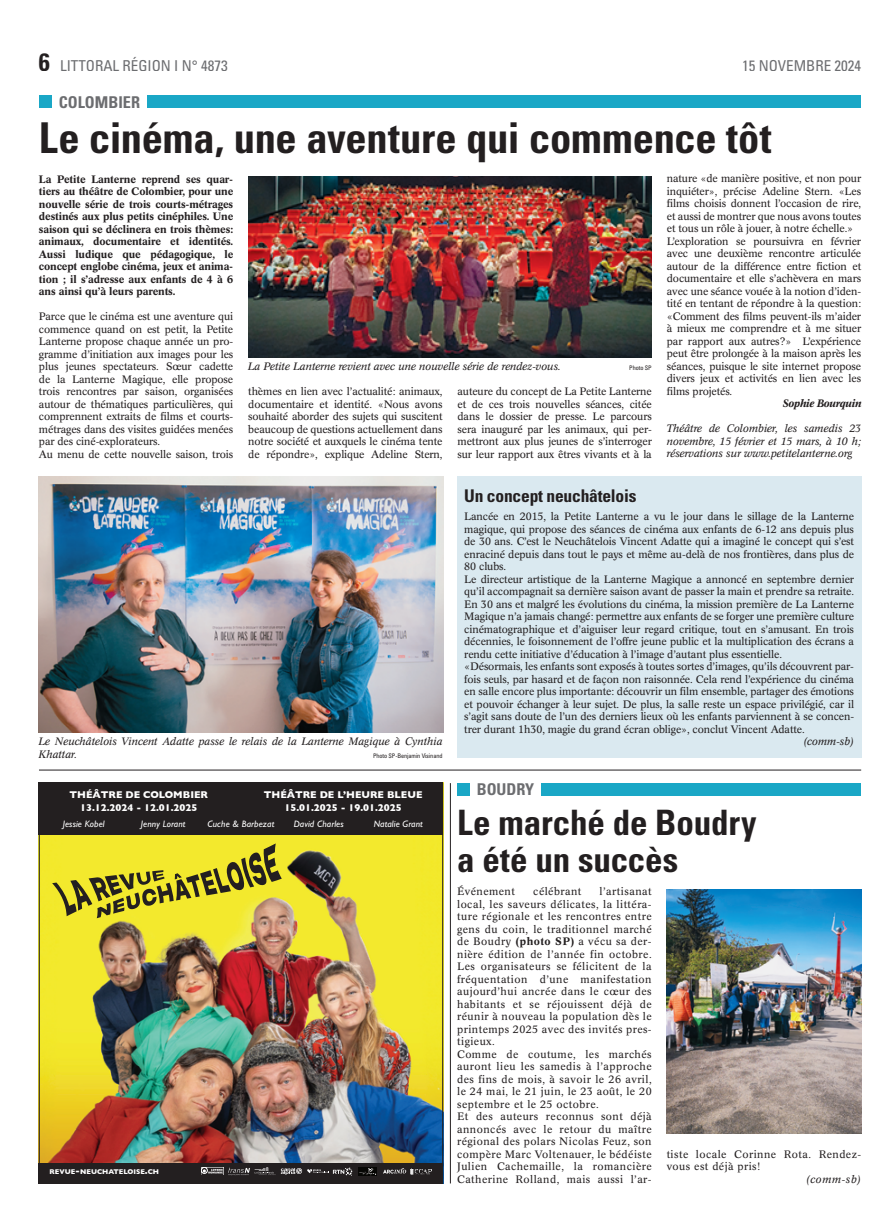
<style>
.page{position:relative;width:886px;height:1223px;background:#fff}
.page>*{position:absolute;margin:0;border:0;box-sizing:border-box;transform-origin:0 0}
.t1{font:700 condensed 42.5px "Univers";letter-spacing:-.005em;color:#231f20}
.t2{font:700 condensed 35px/37.5px "Univers";letter-spacing:-.005em;color:#231f20}
.t3{font:700 condensed 17.5px "Univers";letter-spacing:-.01em;color:#231f20}
.t4{font:700 condensed 16.25px "Univers";color:#6c6d70}
.t5{font:condensed 15px "Univers";color:#6c6d70}
.t6{font:10.62px/12.5px "Concorde BE";letter-spacing:-.01em;color:#231f20}
.t7{font:10.62px/12.5px "Concorde BE";letter-spacing:.04em;color:#231f20}
.t8{font:500 10.62px/12.5px "Concorde BE";letter-spacing:-.01em;color:#231f20;text-align:justify}
.t9{font:italic 10.62px/12.5px "Concorde BE";letter-spacing:-.01em;color:#231f20;text-align:justify}
.t10{font:italic 500 10.62px "Concorde BE";letter-spacing:-.01em;color:#231f20}
.t11{font:700 10px/12.5px "Gill Sans";color:#fff;text-align:center}
.t12{font:italic 9.38px "Gill Sans Std";letter-spacing:.01em;color:#fff}
.t13{font:700 7px "Gill Sans";color:#fff}
.t14{font:condensed 6.25px "Univers";letter-spacing:-.01em;color:#231f20}
.s1{font-weight:700;font-size:25px;color:#231f20}
.s2{font-size:10px}
.s3{font-weight:500}
</style>
<div class="page">
<img style="left:41px;top:835px;width:400px;height:327px">
<div style="left:39px;top:1162px;width:404px;height:21px;background:#231f20"></div>
<div style="left:39px;top:783px;width:404px;height:52px;background:#231f20"></div>
<svg style="left:383px;top:1168px;width:23px;height:5px"></svg>
<svg style="left:201px;top:1167px;width:152px;height:8px"></svg>
<img style="left:359px;top:1167px;width:18px;height:8px">
<svg style="left:410px;top:1169px;width:20px;height:6px"></svg>
<img style="left:411px;top:1168px;width:21px;height:6px">
<svg style="left:52px;top:843px;width:230px;height:75px;background:#c8be2d"></svg>
<hr style="left:39px;top:769px;width:822px;height:1px;background:#231f20">
<div style="left:457px;top:783px;width:13px;height:13px;background:#1aa7c6"></div>
<div style="left:541px;top:783px;width:320px;height:12px;background:#1aa7c6"></div>
<img style="left:666px;top:889px;width:195px;height:244px">
<hr style="left:450px;top:783px;width:1px;height:400px;background:#231f20">
<div style="left:39px;top:95px;width:13px;height:13px;background:#1aa7c6"></div>
<div style="left:147px;top:95px;width:714px;height:13px;background:#1aa7c6"></div>
<img style="left:248px;top:176px;width:404px;height:182px">
<img style="left:39px;top:476px;width:404px;height:257px">
<div style="left:457px;top:476px;width:404px;height:282px;background:#dae9f0"></div>
<h3 class="t5" style="left:39px;top:56px;width:190px"><span class="s1">6</span> LITTORAL RÉGION I N° 4873</h3>
<h3 class="t5" style="left:742px;top:56px;width:121px">15 NOVEMBRE 2024</h3>
<h3 class="t4" style="left:59px;top:92px;width:83px">COLOMBIER</h3>
<h1 class="t1" style="left:39px;top:112px;width:734px">Le cinéma, une aventure qui commence tôt</h1>
<p class="t8" style="left:39px;top:173px;width:196px">La Petite Lanterne reprend ses quar&shy;tiers au théâtre de Colombier, pour une nouvelle série de trois courts-métrages destinés aux plus petits cinéphiles. Une saison qui se déclinera en trois thèmes: animaux, documentaire et identités.<br>Aussi ludique que pédagogique, le concept englobe cinéma, jeux et anima&shy;tion ; il s’adresse aux enfants de 4 à 6 ans ainsi qu’à leurs parents.</p>
<p class="t6" style="left:39px;top:310px;width:196px">Parce que le cinéma est une aventure qui commence quand on est petit, la Petite Lanterne propose chaque année un pro&shy;gramme d’initiation aux images pour les plus jeunes spectateurs. Sœur cadette de la Lanterne Magique, elle propose trois rencontres par saison, organisées autour de thématiques particulières, qui comprennent extraits de films et courts&shy;métrages dans des visites guidées menées par des ciné-explorateurs.<br>Au menu de cette nouvelle saison, trois</p>
<p class="t6" style="left:667px;top:173px;width:196px">nature «de manière positive, et non pour inquiéter», précise Adeline Stern. «Les films choisis donnent l’occasion de rire, et aussi de montrer que nous avons toutes et tous un rôle à jouer, à notre échelle.» L’exploration se poursuivra en février avec une deuxième rencontre articulée autour de la différence entre fiction et documentaire et elle s’achèvera en mars avec une séance vouée à la notion d’iden&shy;tité en tentant de répondre à la question: «Comment des films peuvent-ils m’aider à mieux me comprendre et à me situer par rapport aux autres?» L’expérience peut être prolongée à la maison après les séances, puisque le site internet propose divers jeux et activités en lien avec les films projetés.</p>
<p class="t10" style="left:782px;top:397px;width:80px">Sophie Bourquin</p>
<p class="t9" style="left:667px;top:422px;width:196px">Théâtre de Colombier, les samedis 23 novembre, 15 février et 15 mars, à 10 h; réservations sur www.petitelanterne.org</p>
<p class="t9" style="left:248px;top:360px;width:315px">La Petite Lanterne revient avec une nouvelle série de rendez-vous.</p>
<p class="t14" style="left:629px;top:364px;width:24px">Photo SP</p>
<p class="t6" style="left:248px;top:385px;width:196px;text-align:justify">thèmes en lien avec l’actualité: animaux, documentaire et identité. «Nous avons souhaité aborder des sujets qui suscitent beaucoup de questions actuellement dans notre société et auxquels le cinéma tente de répondre», explique Adeline Stern,</p>
<p class="t6" style="left:457px;top:385px;width:196px;text-align:justify">auteure du concept de La Petite Lanterne et de ces trois nouvelles séances, citée dans le dossier de presse. Le parcours sera inauguré par les animaux, qui per&shy;mettront aux plus jeunes de s’interroger sur leur rapport aux êtres vivants et à la</p>
<p class="t9" style="left:39px;top:735px;width:405px">Le Neuchâtelois Vincent Adatte passe le relais de la Lanterne Magique à Cynthia<br>Khattar.</p>
<p class="t14" style="left:373px;top:751px;width:71px">Photo SP-Benjamin Visinand</p>
<p class="t11" style="left:70px;top:788px;width:140px">THÉÂTRE DE COLOMBIER<br>13.12.2024 - 12.01.2025</p>
<p class="t11" style="left:264px;top:788px;width:160px">THÉÂTRE DE L’HEURE BLEUE<br>15.01.2025 - 19.01.2025</p>
<p class="t12" style="left:374px;top:818px;width:51px">Natalie Grant</p>
<p class="t12" style="left:63px;top:818px;width:43px">Jessie Kobel</p>
<p class="t12" style="left:141px;top:818px;width:46px">Jenny Lorant</p>
<p class="t12" style="left:208px;top:818px;width:68px">Cuche &amp; Barbezat</p>
<p class="t12" style="left:294px;top:818px;width:52px">David Charles</p>
<p class="t13" style="left:50px;top:1166px;width:111px">REVUE<span class="s2">-</span>NEUCHATELOISE<span class="s2">.</span>CH</p>
<h3 class="t3" style="left:464px;top:484px;width:174px">Un concept neuchâtelois</h3>
<p class="t6" style="left:464px;top:510px;width:391px">Lancée en 2015, la Petite Lanterne a vu le jour dans le sillage de la Lanterne magique, qui propose des séances de cinéma aux enfants de 6-12 ans depuis plus de 30 ans. C’est le Neuchâtelois Vincent Adatte qui a imaginé le concept qui s’est enraciné depuis dans tout le pays et même au-delà de nos frontières, dans plus de 80 clubs.<br>Le directeur artistique de la Lanterne Magique a annoncé en septembre dernier qu’il accompagnait sa dernière saison avant de passer la main et prendre sa retraite.<br>En 30 ans et malgré les évolutions du cinéma, la mission première de La Lanterne Magique n’a jamais changé: permettre aux enfants de se forger une première culture cinématographique et d’aiguiser leur regard critique, tout en s’amusant. En trois décennies, le foisonnement de l’offre jeune public et la multiplication des écrans a rendu cette initiative d’éducation à l’image d’autant plus essentielle.<br>«Désormais, les enfants sont exposés à toutes sortes d’images, qu’ils découvrent par&shy;fois seuls, par hasard et de façon non raisonnée. Cela rend l’expérience du cinéma en salle encore plus importante: découvrir un film ensemble, partager des émotions et pouvoir échanger à leur sujet. De plus, la salle reste un espace privilégié, car il s’agit sans doute de l’un des derniers lieux où les enfants parviennent à se concen&shy;trer durant 1h30, magie du grand écran oblige», conclut Vincent Adatte.</p>
<p class="t9" style="left:803px;top:735px;width:52px">(comm-sb)</p>
<h3 class="t4" style="left:477px;top:779px;width:59px">BOUDRY</h3>
<h2 class="t2" style="left:457px;top:803px;width:301px">Le marché de Boudry a été un succès</h2>
<p class="t7" style="left:457px;top:885px;width:59px">Événement</p>
<p class="t7" style="left:533px;top:885px;width:50px">célébrant</p>
<p class="t7" style="left:457px;top:885px;width:196px;text-indent:142px">l’artisanat local, les saveurs délicates, la littéra&shy;ture régionale et les rencontres entre gens du coin, le traditionnel marché de Boudry <span class="s3">(photo SP)</span> a vécu sa der&shy;nière édition de l’année fin octobre.<br>Les organisateurs se félicitent de la fréquentation d’une manifestation aujourd’hui ancrée dans le cœur des habitants et se réjouissent déjà de réunir à nouveau la population dès le printemps 2025 avec des invités pres&shy;tigieux.<br>Comme de coutume, les marchés auront lieu les samedis à l’approche des fins de mois, à savoir le 26 avril, le 24 mai, le 21 juin, le 23 août, le 20 septembre et le 25 octobre.<br>Et des auteurs reconnus sont déjà annoncés avec le retour du maître régional des polars Nicolas Feuz, son compère Marc Voltenauer, le bédéiste Julien Cachemaille, la romancière Catherine Rolland, mais aussi l’ar-</p>
<p class="t7" style="left:667px;top:1148px;width:196px">tiste locale Corinne Rota. Rendez&shy;vous est déjà pris!</p>
<p class="t9" style="left:806px;top:1173px;width:56px">(comm-sb)</p>
</div>
